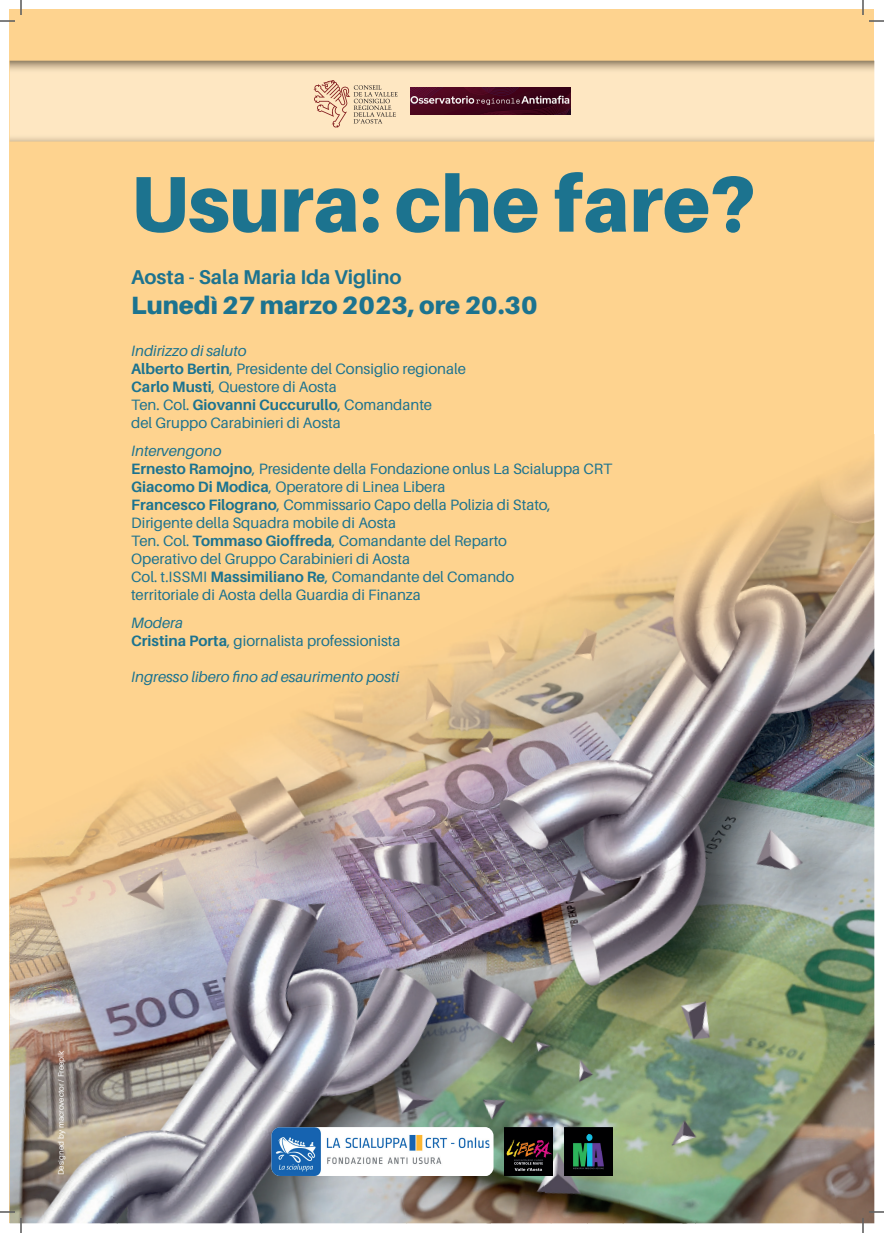
<style>
.page{position:relative;width:884px;height:1233px;background:#fff}
.page>*{position:absolute;margin:0;border:0;box-sizing:border-box;transform-origin:0 0}
.t1{font:900 79px "Aileron";color:#1c738f}
.t2{font:900 25px "Aileron";color:#1c738f}
.t3{font:700 20px "Aileron";color:#1c738f}
.t4{font:15px/18px "Aileron";color:#1c738f}
.t5{font:italic 15px "Aileron";color:#1c738f}
.t6{font:8px "Aileron";color:#fff}
.s1{font-style:italic}
.s2{font-weight:700}
</style>
<div class="page">
<div style="left:10px;top:10px;width:864px;height:1213px;background:#fed38f"></div>
<img style="left:10px;top:61px;width:864px;height:80px">
<img style="left:772px;top:460px;width:102px;height:189px">
<img style="left:664px;top:509px;width:176px;height:714px">
<img style="left:511px;top:569px;width:165px;height:568px">
<img style="left:375px;top:629px;width:175px;height:594px">
<img style="left:262px;top:689px;width:145px;height:534px">
<img style="left:108px;top:752px;width:154px;height:471px">
<img style="left:10px;top:809px;width:107px;height:414px">
<img style="left:738px;top:649px;width:136px;height:199px">
<img style="left:770px;top:828px;width:104px;height:229px">
<img style="left:10px;top:1028px;width:36px;height:195px">
<img style="left:809px;top:1044px;width:65px;height:179px">
<img style="left:100px;top:1220px;width:18px;height:3px">
<img style="left:542px;top:1137px;width:36px;height:86px">
<img style="left:612px;top:1116px;width:84px;height:107px">
<img style="left:578px;top:1164px;width:46px;height:59px">
<img style="left:486px;top:1211px;width:66px;height:12px">
<img style="left:681px;top:1220px;width:15px;height:3px">
<img style="left:271px;top:1127px;width:218px;height:49px">
<img style="left:504px;top:1127px;width:49px;height:48px">
<img style="left:564px;top:1127px;width:48px;height:48px">
<img style="left:411px;top:88px;width:160px;height:27px">
<svg style="left:313px;top:80px;width:85px;height:48px;background:#e6caab"></svg>
<svg style="left:0;top:1211px;width:15px;height:1px"></svg>
<svg style="left:869px;top:1211px;width:15px;height:1px"></svg>
<svg style="left:0;top:0;width:22px;height:22px"></svg>
<svg style="left:20px;top:1218px;width:2px;height:15px"></svg>
<svg style="left:862px;top:0;width:22px;height:22px"></svg>
<svg style="left:862px;top:1218px;width:2px;height:15px"></svg>
<h1 class="t1" style="left:131px;top:158px;width:627px">Usura: che fare?</h1>
<h3 class="t3" style="left:131px;top:265px;width:272px">Aosta - Sala Maria Ida Viglino</h3>
<h2 class="t2" style="left:131px;top:290px;width:408px">Lunedì 27 marzo 2023, ore 20.30</h2>
<p class="t4" style="left:131px;top:342px;width:336px"><span class="s1">Indirizzo di saluto<br></span><span class="s2">Alberto Bertin</span>, Presidente del Consiglio regionale <span class="s2">Carlo Musti</span>, Questore di Aosta<br>Ten. Col. <span class="s2">Giovanni Cuccurullo</span>, Comandante<br>del Gruppo Carabinieri di Aosta</p>
<p class="t4" style="left:131px;top:442px;width:483px"><span class="s1">Intervengono<br></span><span class="s2">Ernesto Ramojno</span>, Presidente della Fondazione onlus La Scialuppa CRT <span class="s2">Giacomo Di Modica</span>, Operatore di Linea Libera<br><span class="s2">Francesco Filograno</span>, Commissario Capo della Polizia di Stato, Dirigente della Squadra mobile di Aosta<br>Ten. Col. <span class="s2">Tommaso Gioffreda</span>, Comandante del Reparto<br>Operativo del Gruppo Carabinieri di Aosta<br>Col. t.ISSMI <span class="s2">Massimiliano Re</span>, Comandante del Comando<br>territoriale di Aosta della Guardia di Finanza</p>
<p class="t4" style="left:131px;top:614px;width:271px"><span class="s1">Modera<br></span><span class="s2">Cristina Porta</span>, giornalista professionista</p>
<p class="t5" style="left:131px;top:669px;width:270px">Ingresso libero fino ad esaurimento posti</p>
<p class="t6" style="left:57px;top:1175px;width:126px;rotate:-90deg">Designed by macrovector / Freepik</p>
</div>
